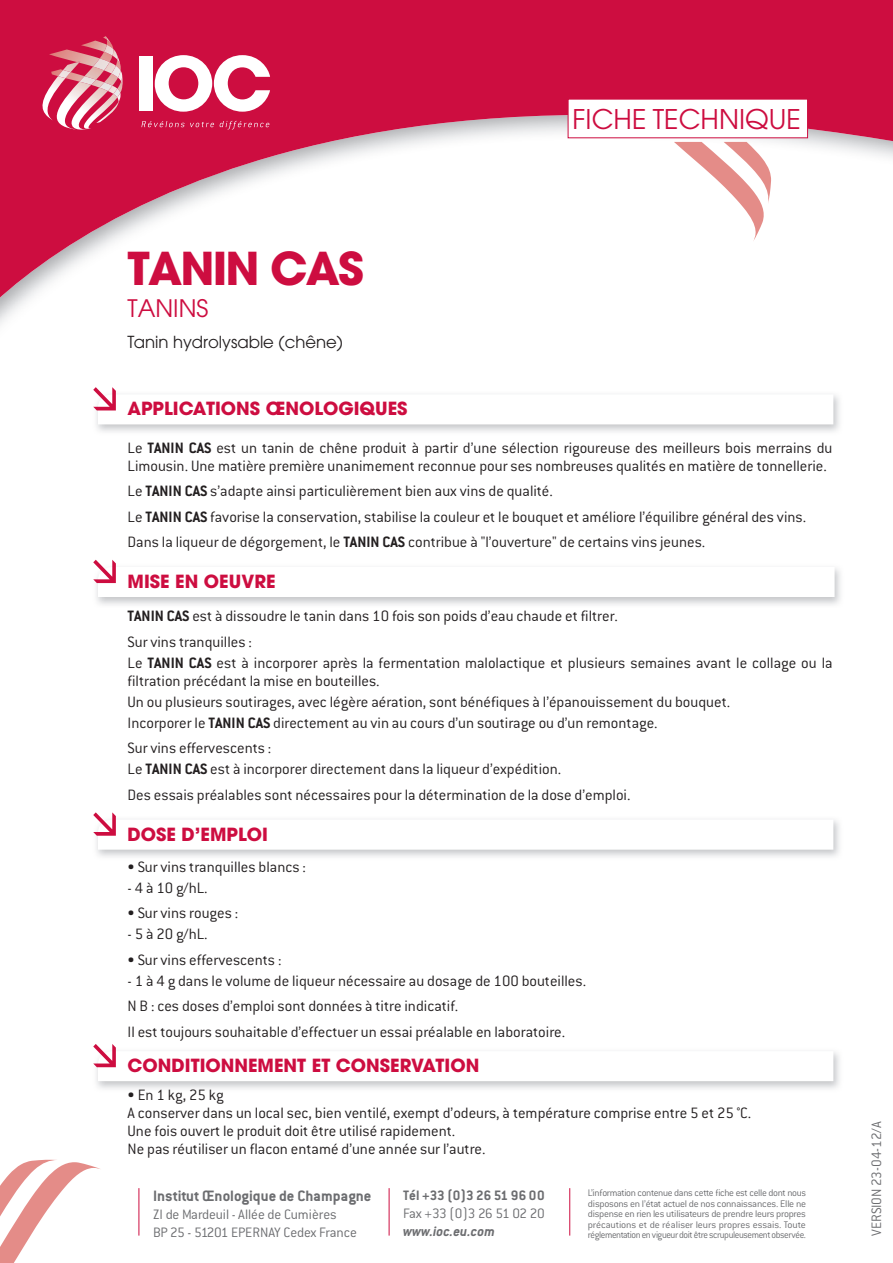
<style>
.page{position:relative;width:893px;height:1263px;background:#fff}
.page>*{position:absolute;margin:0;border:0;box-sizing:border-box;transform-origin:0 0}
.t1{font:700 45px "Avant Garde LT";letter-spacing:-.04em;color:#cd0d40}
.t2{font:27px "Avant Garde LT";color:#cd0d40}
.t3{font:24px "Avant Garde LT";color:#cd0d40}
.t4{font:700 18px "Avant Garde LT";color:#cd0d40}
.t5{font:300 16.5px/18px "Conduit ITC";color:#231f20}
.t6{font:700 16.5px "Conduit ITC";color:#6c6d70}
.t7{font:16.5px "Avant Garde LT";color:#231f20}
.t8{font:300 15px/18px "Conduit ITC";letter-spacing:-.01em;color:#6c6d70}
.t9{font:700 15px "Conduit ITC";color:#6c6d70}
.t10{font:300 15px "Conduit ITC";letter-spacing:-.03em;color:#6c6d70}
.t11{font:italic 700 15px "Conduit ITC";color:#6c6d70}
.t12{font:300 10.5px/10.5px "Conduit ITC";letter-spacing:-.035em;color:#6c6d70;text-align:justify}
.s1{font-weight:700}
</style>
<div class="page">
<svg style="left:0;top:0;width:893px;height:324px"></svg>
<svg style="left:0;top:1160px;width:100px;height:103px"></svg>
<svg style="left:567px;top:98px;width:241px;height:41px"></svg>
<hr style="left:139px;top:1188px;width:1px;height:47px;background:#cd0d40">
<hr style="left:389px;top:1188px;width:1px;height:47px;background:#cd0d40">
<hr style="left:569px;top:1188px;width:1px;height:47px;background:#cd0d40">
<img style="left:49px;top:49px;width:6px;height:13px">
<img style="left:121px;top:75px;width:2px;height:54px">
<img style="left:113px;top:105px;width:8px;height:25px">
<img style="left:55px;top:36px;width:58px;height:94px">
<img style="left:93px;top:58px;width:6px;height:12px">
<img style="left:79px;top:76px;width:17px;height:9px">
<svg style="left:99px;top:36px;width:23px;height:69px;background:#dc7a8d"></svg>
<img style="left:39px;top:62px;width:40px;height:59px">
<svg style="left:58px;top:70px;width:13px;height:8px"></svg>
<svg style="left:141px;top:121px;width:73px;height:6px"></svg>
<svg style="left:220px;top:121px;width:49px;height:8px"></svg>
<div style="left:139px;top:56px;width:14px;height:55px;background:#fff"></div>
<svg style="left:155px;top:55px;width:115px;height:57px"></svg>
<img style="left:674px;top:142px;width:92px;height:100px">
<img style="left:724px;top:142px;width:47px;height:62px">
<svg style="left:93px;top:387px;width:740px;height:37px"></svg>
<svg style="left:93px;top:560px;width:742px;height:37px"></svg>
<svg style="left:93px;top:812px;width:740px;height:38px"></svg>
<svg style="left:93px;top:1044px;width:740px;height:37px"></svg>
<h2 class="t2" style="left:572px;top:103px;width:230px">FICHE TECHNIQUE</h2>
<h1 class="t1" style="left:128px;top:239px;width:238px">TANIN CAS</h1>
<h3 class="t3" style="left:128px;top:294px;width:82px">TANINS</h3>
<p class="t7" style="left:128px;top:332px;width:217px">Tanin hydrolysable (chêne)</p>
<p class="t4" style="left:128px;top:396px;width:281px">APPLICATIONS ŒNOLOGIQUES</p>
<p class="t5" style="left:128px;top:439px;width:706px">Le <span class="s1">TANIN CAS</span> est un tanin de chêne produit à partir d’une sélection rigoureuse des meilleurs bois merrains du<br>Limousin. Une matière première unanimement reconnue pour ses nombreuses qualités en matière de tonnellerie.</p>
<p class="t5" style="left:128px;top:478px;width:680px;line-height:25.5px">Le <span class="s1">TANIN CAS</span> s’adapte ainsi particulièrement bien aux vins de qualité.<br>Le <span class="s1">TANIN CAS</span> favorise la conservation, stabilise la couleur et le bouquet et améliore l’équilibre général des vins.<br>Dans la liqueur de dégorgement, le <span class="s1">TANIN CAS</span> contribue à "l’ouverture" de certains vins jeunes.</p>
<p class="t4" style="left:128px;top:570px;width:150px">MISE EN OEUVRE</p>
<p class="t5" style="left:128px;top:603px;width:492px;line-height:25.5px"><span class="s1">TANIN CAS</span> est à dissoudre le tanin dans 10 fois son poids d’eau chaude et filtrer.<br>Sur vins tranquilles :</p>
<p class="t5" style="left:128px;top:654px;width:707px">Le <span class="s1">TANIN CAS</span> est à incorporer après la fermentation malolactique et plusieurs semaines avant le collage ou la filtration précédant la mise en bouteilles.</p>
<p class="t5" style="left:128px;top:691px;width:604px;line-height:21px">Un ou plusieurs soutirages, avec légère aération, sont bénéfiques à l’épanouissement du bouquet.<br>Incorporer le <span class="s1">TANIN CAS</span> directement au vin au cours d’un soutirage ou d’un remontage.</p>
<p class="t5" style="left:128px;top:738px;width:435px;line-height:21px">Sur vins effervescents :<br>Le <span class="s1">TANIN CAS</span> est à incorporer directement dans la liqueur d’expédition.</p>
<p class="t5" style="left:128px;top:786px;width:504px">Des essais préalables sont nécessaires pour la détermination de la dose d’emploi.</p>
<p class="t4" style="left:128px;top:822px;width:142px">DOSE D’EMPLOI</p>
<p class="t5" style="left:128px;top:858px;width:180px">• Sur vins tranquilles blancs :</p>
<p class="t5" style="left:128px;top:879px;width:82px">- 4 à 10 g/hL.</p>
<p class="t5" style="left:128px;top:904px;width:112px">• Sur vins rouges :</p>
<p class="t5" style="left:128px;top:925px;width:82px">- 5 à 20 g/hL.</p>
<p class="t5" style="left:128px;top:951px;width:155px">• Sur vins effervescents :</p>
<p class="t5" style="left:128px;top:968px;width:460px;line-height:25.5px">- 1 à 4 g dans le volume de liqueur nécessaire au dosage de 100 bouteilles.<br>N B : ces doses d’emploi sont données à titre indicatif.<br>Il est toujours souhaitable d’effectuer un essai préalable en laboratoire.</p>
<p class="t4" style="left:128px;top:1054px;width:353px">CONDITIONNEMENT ET CONSERVATION</p>
<p class="t5" style="left:128px;top:1085px;width:625px">• En 1 kg, 25 kg<br>A conserver dans un local sec, bien ventilé, exempt d’odeurs, à température comprise entre 5 et 25 °C.<br>Une fois ouvert le produit doit être utilisé rapidement.<br>Ne pas réutiliser un flacon entamé d’une année sur l’autre.</p>
<p class="t6" style="left:153px;top:1186px;width:220px">Institut Œnologique de Champagne</p>
<p class="t8" style="left:153px;top:1205px;width:205px">ZI de Mardeuil - Allée de Cumières<br>BP 25 - 51201 EPERNAY Cedex France</p>
<p class="t9" style="left:403px;top:1186px;width:143px">Tél +33 (0)3 26 51 96 00</p>
<p class="t10" style="left:403px;top:1205px;width:143px">Fax +33 (0)3 26 51 02 20</p>
<p class="t11" style="left:403px;top:1222px;width:93px">www.ioc.eu.com</p>
<p class="t12" style="left:588px;top:1188px;width:220px">L’information contenue dans cette fiche est celle dont nous disposons en l’état actuel de nos connaissances. Elle ne dispense en rien les utilisateurs de prendre leurs propres précautions et de réaliser leurs propres essais. Toute réglementationenvigueurdoitêtrescrupuleusementobservée.</p>
<p class="t8" style="left:867px;top:1235px;width:116px;rotate:-90deg">VERSION 23-04-12/A</p>
</div>
